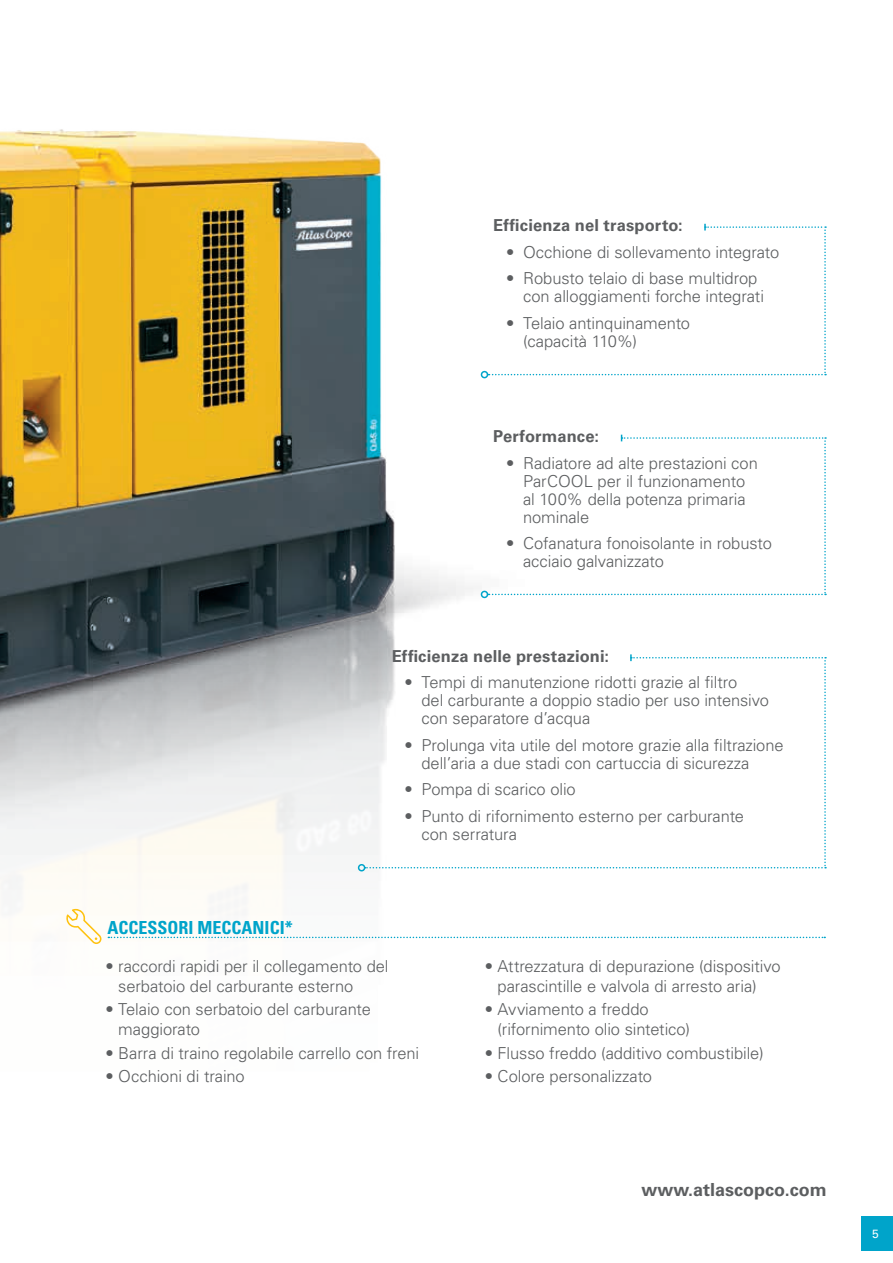
<style>
.page{position:relative;width:893px;height:1263px;background:#fff}
.page>*{position:absolute;margin:0;border:0;box-sizing:border-box;transform-origin:0 0}
.t1{font:700 condensed 18px "Univers LT Std";color:#00a4ca}
.t2{font:700 18px "Univers LT Std";color:#5c5e60}
.t3{font:300 16.5px/18px "Univers LT Std";letter-spacing:-.005em;color:#5c5e60}
.t4{font:700 16.5px "Univers LT Std";letter-spacing:.01em;color:#5c5e60}
.t5{font:12px "Univers LT Std";color:#fff}
</style>
<div class="page">
<div style="left:861px;top:1217px;width:32px;height:34px;background:#00a4ca"></div>
<img style="left:0;top:129px;width:546px;height:812px">
<svg style="left:487px;top:435px;width:339px;height:160px"></svg>
<div style="left:481px;top:591px;width:7px;height:7px;border:2px solid #00a4ca;border-radius:50%"></div>
<svg style="left:365px;top:654px;width:461px;height:214px"></svg>
<div style="left:358px;top:864px;width:7px;height:7px;border:2px solid #00a4ca;border-radius:50%"></div>
<svg style="left:487px;top:224px;width:339px;height:151px"></svg>
<div style="left:481px;top:371px;width:7px;height:7px;border:2px solid #00a4ca;border-radius:50%"></div>
<svg style="left:108px;top:937px;width:717px;height:1px"></svg>
<svg style="left:66px;top:909px;width:35px;height:35px"></svg>
<p class="t4" style="left:493px;top:216px;width:191px">Efficienza nel trasporto:</p>
<p class="t3" style="left:506px;top:243px;width:275px">• Occhione di sollevamento integrato</p>
<p class="t3" style="left:523px;top:269px;width:242px;text-indent:-17px">• Robusto telaio di base multidrop con alloggiamenti forche integrati</p>
<p class="t3" style="left:523px;top:314px;width:169px;text-indent:-17px">• Telaio antinquinamento (capacità 110%)</p>
<p class="t4" style="left:493px;top:427px;width:107px">Performance:</p>
<p class="t3" style="left:523px;top:454px;width:236px;text-indent:-17px">• Radiatore ad alte prestazioni con<br>ParCOOL per il funzionamento al 100% della potenza primaria nominale</p>
<p class="t3" style="left:523px;top:534px;width:250px;text-indent:-17px">• Cofanatura fonoisolante in robusto acciaio galvanizzato</p>
<p class="t4" style="left:392px;top:646px;width:219px">Efficienza nelle prestazioni:</p>
<p class="t3" style="left:421px;top:673px;width:349px;text-indent:-17px">• Tempi di manutenzione ridotti grazie al filtro<br>del carburante a doppio stadio per uso intensivo con separatore d’acqua</p>
<p class="t3" style="left:421px;top:736px;width:364px;text-indent:-17px">• Prolunga vita utile del motore grazie alla filtrazione dell’aria a due stadi con cartuccia di sicurezza</p>
<p class="t3" style="left:404px;top:780px;width:173px">• Pompa di scarico olio</p>
<p class="t3" style="left:421px;top:807px;width:324px;text-indent:-17px">• Punto di rifornimento esterno per carburante con serratura</p>
<p class="t1" style="left:108px;top:916px;width:187px">ACCESSORI MECCANICI*</p>
<p class="t3" style="left:118px;top:956px;width:272px;line-height:19.5px;text-indent:-13px">• raccordi rapidi per il collegamento del serbatoio del carburante esterno</p>
<p class="t3" style="left:118px;top:1000px;width:254px;line-height:19.5px;text-indent:-13px">• Telaio con serbatoio del carburante maggiorato</p>
<p class="t3" style="left:105px;top:1044px;width:315px">• Barra di traino regolabile carrello con freni</p>
<p class="t3" style="left:105px;top:1067px;width:141px">• Occhioni di traino</p>
<p class="t3" style="left:497px;top:956px;width:285px;line-height:19.5px;text-indent:-13px">• Attrezzatura di depurazione (dispositivo parascintille e valvola di arresto aria)</p>
<p class="t3" style="left:497px;top:1000px;width:194px;line-height:19.5px;text-indent:-13px">• Avviamento a freddo (rifornimento olio sintetico)</p>
<p class="t3" style="left:485px;top:1044px;width:280px">• Flusso freddo (additivo combustibile)</p>
<p class="t3" style="left:485px;top:1067px;width:169px">• Colore personalizzato</p>
<p class="t2" style="left:641px;top:1179px;width:187px">www.atlascopco.com</p>
<p class="t5" style="left:872px;top:1227px;width:8px">5</p>
</div>
